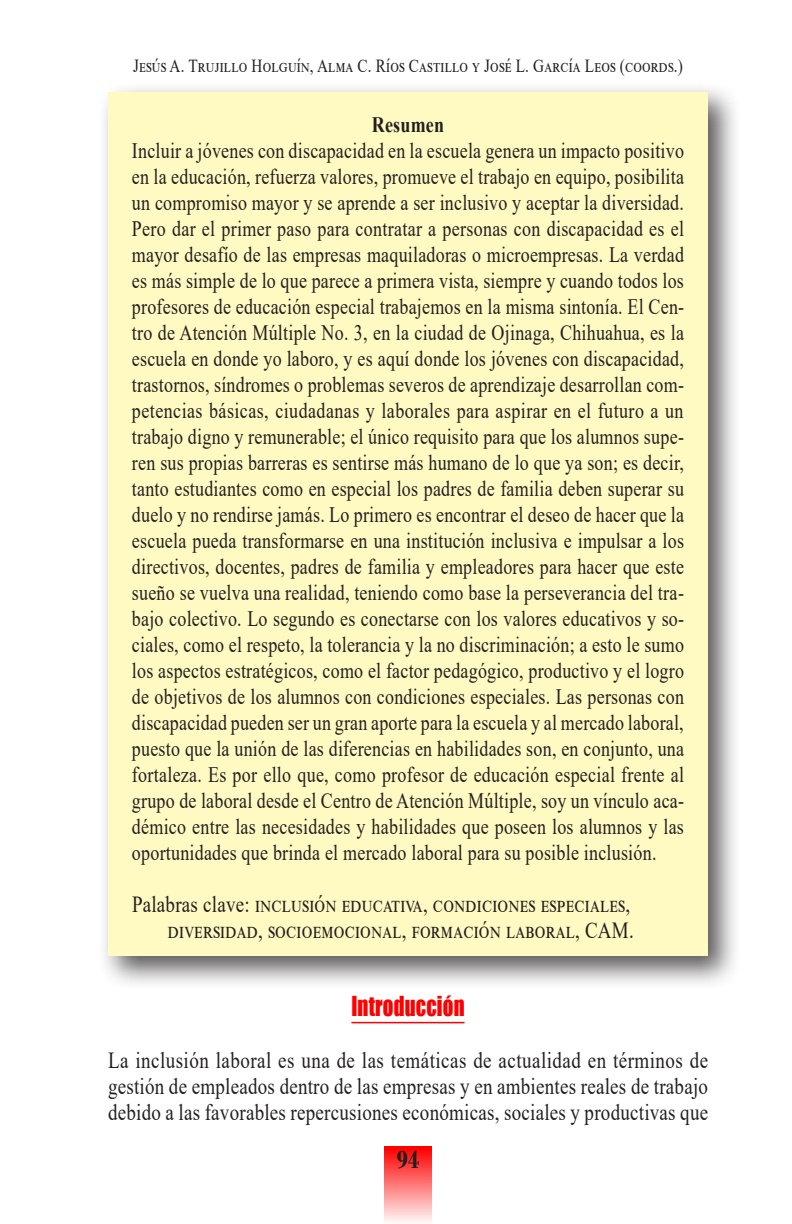
<style>
.page{position:relative;width:792px;height:1224px;background:#fff}
.page>*{position:absolute;margin:0;border:0;box-sizing:border-box;transform-origin:0 0}
.t1{font:700 26.4px "Bodoni";color:#231f20;scale:.86 1}
.t2{font:25.2px "Impact";letter-spacing:.01em;color:#f00;scale:.83 1}
.t3{font:23px/26px "Times New Roman";letter-spacing:.015em;color:#231f20;text-align:right;scale:.83 1}
.t4{font:22px/26px "Times New Roman";letter-spacing:.015em;color:#231f20;text-align:justify;scale:.82 1}
.t5{font:700 22px "Times New Roman";letter-spacing:.015em;color:#231f20;scale:.82 1}
.t6{font:18.4px "Times New Roman";letter-spacing:.015em;color:#231f20;scale:.83 1}
</style>
<div class="page">
<div style="left:384px;top:1146px;width:48px;height:78px;background:linear-gradient(to bottom,#f00,#fff7f7)"></div>
<div style="left:98px;top:82px;width:644px;height:908px;background:#231f20;opacity:.75"></div>
<div style="left:108px;top:92px;width:600px;height:864px;background:#fffac1"></div>
<hr style="left:351px;top:1022px;width:114px;height:1px;background:#f00">
<p class="t6" style="left:133px;top:56px;width:664px">Jesús A. Trujillo Holguín, Alma C. Ríos Castillo y José L. García Leos (coords.)</p>
<p class="t5" style="left:372px;top:112px;width:90px">Resumen</p>
<p class="t4" style="left:132px;top:137px;width:675px">Incluir a jóvenes con discapacidad en la escuela genera un impacto positivo en la educación, refuerza valores, promueve el trabajo en equipo, posibilita un compromiso mayor y se aprende a ser inclusivo y aceptar la diversidad.<br>Pero dar el primer paso para contratar a personas con discapacidad es el mayor desafío de las empresas maquiladoras o microempresas. La verdad es más simple de lo que parece a primera vista, siempre y cuando todos los profesores de educación especial trabajemos en la misma sintonía. El Cen&shy;tro de Atención Múltiple No. 3, en la ciudad de Ojinaga, Chihuahua, es la escuela en donde yo laboro, y es aquí donde los jóvenes con discapacidad, trastornos, síndromes o problemas severos de aprendizaje desarrollan com&shy;petencias básicas, ciudadanas y laborales para aspirar en el futuro a un trabajo digno y remunerable; el único requisito para que los alumnos supe&shy;ren sus propias barreras es sentirse más humano de lo que ya son; es decir, tanto estudiantes como en especial los padres de familia deben superar su duelo y no rendirse jamás. Lo primero es encontrar el deseo de hacer que la escuela pueda transformarse en una institución inclusiva e impulsar a los directivos, docentes, padres de familia y empleadores para hacer que este sueño se vuelva una realidad, teniendo como base la perseverancia del tra&shy;bajo colectivo. Lo segundo es conectarse con los valores educativos y so&shy;ciales, como el respeto, la tolerancia y la no discriminación; a esto le sumo los aspectos estratégicos, como el factor pedagógico, productivo y el logro de objetivos de los alumnos con condiciones especiales. Las personas con discapacidad pueden ser un gran aporte para la escuela y al mercado laboral, puesto que la unión de las diferencias en habilidades son, en conjunto, una fortaleza. Es por ello que, como profesor de educación especial frente al grupo de laboral desde el Centro de Atención Múltiple, soy un vínculo aca&shy;démico entre las necesidades y habilidades que poseen los alumnos y las oportunidades que brinda el mercado laboral para su posible inclusión.</p>
<p class="t3" style="left:132px;top:891px;width:606px">Palabras clave: inclusión educativa, condiciones especiales, diversidad, socioemocional, formación laboral, CAM.</p>
<p class="t2" style="left:351px;top:990px;width:138px">Introducción</p>
<p class="t3" style="left:108px;top:1047px;width:725px;text-align:justify">La inclusión laboral es una de las temáticas de actualidad en términos de gestión de empleados dentro de las empresas y en ambientes reales de trabajo debido a las favorables repercusiones económicas, sociales y productivas que</p>
<p class="t1" style="left:397px;top:1144px;width:28px">94</p>
</div>
